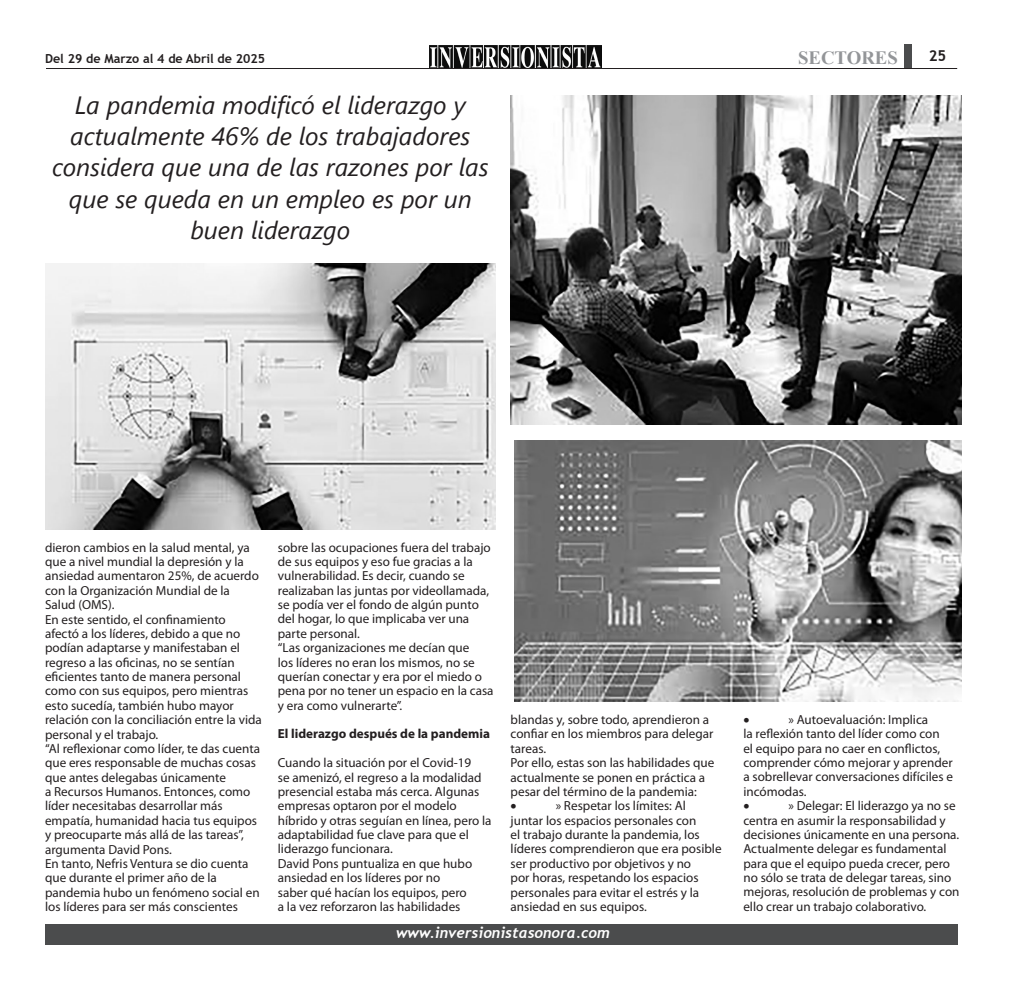
<style>
.page{position:relative;width:1029px;height:990px;background:#fff}
.page>*{position:absolute;margin:0;border:0;box-sizing:border-box;transform-origin:0 0}
.t1{font:italic 25px/31.2px "Segoe UI";color:#231f20;text-align:center}
.t2{font:700 18.75px "Times New Roman";color:#939598}
.t3{font:italic 700 15px "Trebuchet";color:#fff}
.t4{font:700 15px "Trebuchet MS";color:#231f20}
.t5{font:13.12px/14.4px "Myriad Pro";color:#231f20}
.t6{font:700 13.12px "Myriad Pro";color:#231f20}
.t7{font:13.12px "Symbol";color:#231f20}
.t8{font:700 12.5px "Trebuchet MS";color:#231f20}
</style>
<div class="page">
<img style="left:429px;top:46px;width:172px;height:22px">
<div style="left:904px;top:44px;width:7px;height:24px;background:#4b4c4d"></div>
<hr style="left:46px;top:68px;width:910px;height:1px;background:#231f20">
<div style="left:45px;top:924px;width:911px;height:21px;background:#4b4c4d"></div>
<img style="left:514px;top:440px;width:446px;height:261px">
<img style="left:45px;top:264px;width:450px;height:266px">
<img style="left:510px;top:96px;width:450px;height:329px">
<p class="t8" style="left:45px;top:50px;width:221px">Del 29 de Marzo al 4 de Abril de 2025</p>
<h2 class="t2" style="left:797px;top:44px;width:101px">SECTORES</h2>
<h1 class="t1" style="left:52px;top:85px;width:438px">La pandemia modificó el liderazgo y actualmente 46% de los trabajadores considera que una de las razones por las que se queda en un empleo es por un buen liderazgo</h1>
<p class="t4" style="left:928px;top:46px;width:19px">25</p>
<p class="t5" style="left:45px;top:540px;width:218px">dieron cambios en la salud mental, ya que a nivel mundial la depresión y la ansiedad aumentaron 25%, de acuerdo con la Organización Mundial de la Salud (OMS).<br>En este sentido, el confinamiento afectó a los líderes, debido a que no podían adaptarse y manifestaban el regreso a las oficinas, no se sentían eficientes tanto de manera personal como con sus equipos, pero mientras esto sucedía, también hubo mayor relación con la conciliación entre la vida personal y el trabajo.<br>“Al reflexionar como líder, te das cuenta que eres responsable de muchas cosas que antes delegabas únicamente<br>a Recursos Humanos. Entonces, como líder necesitabas desarrollar más empatía, humanidad hacia tus equipos y preocuparte más allá de las tareas”, argumenta David Pons.<br>En tanto, Nefris Ventura se dio cuenta que durante el primer año de la pandemia hubo un fenómeno social en los líderes para ser más conscientes</p>
<p class="t5" style="left:278px;top:540px;width:217px">sobre las ocupaciones fuera del trabajo de sus equipos y eso fue gracias a la vulnerabilidad. Es decir, cuando se realizaban las juntas por videollamada, se podía ver el fondo de algún punto del hogar, lo que implicaba ver una parte personal.<br>“Las organizaciones me decían que<br>los líderes no eran los mismos, no se querían conectar y era por el miedo o pena por no tener un espacio en la casa y era como vulnerarte”.</p>
<p class="t6" style="left:278px;top:725px;width:213px">El liderazgo después de la pandemia</p>
<p class="t5" style="left:278px;top:755px;width:215px">Cuando la situación por el Covid-19<br>se amenizó, el regreso a la modalidad presencial estaba más cerca. Algunas empresas optaron por el modelo híbrido y otras seguían en línea, pero la adaptabilidad fue clave para que el liderazgo funcionara.<br>David Pons puntualiza en que hubo ansiedad en los líderes por no<br>saber qué hacían los equipos, pero<br>a la vez reforzaron las habilidades</p>
<p class="t5" style="left:510px;top:712px;width:205px">blandas y, sobre todo, aprendieron a confiar en los miembros para delegar tareas.<br>Por ello, estas son las habilidades que actualmente se ponen en práctica a pesar del término de la pandemia:</p>
<p class="t7" style="left:510px;top:797px;width:8px">•</p>
<p class="t5" style="left:510px;top:798px;width:212px;text-indent:45px">» Respetar los límites: Al juntar los espacios personales con<br>el trabajo durante la pandemia, los líderes comprendieron que era posible ser productivo por objetivos y no<br>por horas, respetando los espacios personales para evitar el estrés y la ansiedad en sus equipos.</p>
<p class="t3" style="left:396px;top:923px;width:215px">www.inversionistasonora.com</p>
<p class="t5" style="left:743px;top:712px;width:211px;text-indent:45px">» Autoevaluación: Implica<br>la reflexión tanto del líder como con<br>el equipo para no caer en conflictos, comprender cómo mejorar y aprender a sobrellevar conversaciones difíciles e incómodas.</p>
<p class="t7" style="left:743px;top:797px;width:8px">•</p>
<p class="t7" style="left:743px;top:711px;width:8px">•</p>
<p class="t5" style="left:743px;top:798px;width:217px;text-indent:45px">» Delegar: El liderazgo ya no se centra en asumir la responsabilidad y decisiones únicamente en una persona.<br>Actualmente delegar es fundamental para que el equipo pueda crecer, pero no sólo se trata de delegar tareas, sino mejoras, resolución de problemas y con ello crear un trabajo colaborativo.</p>
</div>
